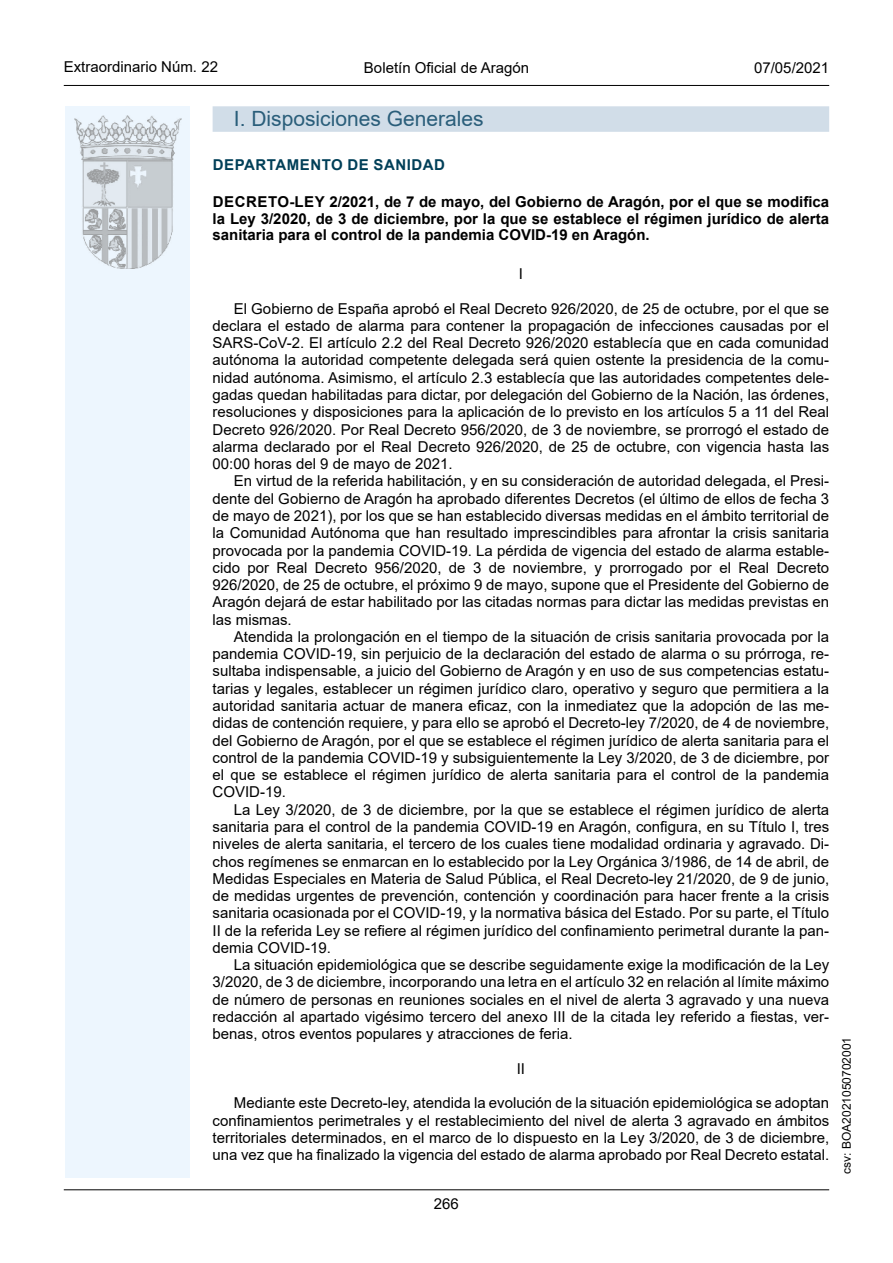
<style>
.page{position:relative;width:893px;height:1263px;background:#fff}
.page>*{position:absolute;margin:0;border:0;box-sizing:border-box;transform-origin:0 0}
.t1{font:21px "Arial";color:#2a5e7a}
.t2{font:15px/17.2px "Arial";color:#000;text-align:justify}
.t3{font:700 15px/16.5px "Arial";color:#000;text-align:justify}
.t4{font:700 15px "Arial";letter-spacing:.035em;color:#003f58}
.t5{font:12px "Arial";color:#000}
</style>
<div class="page">
<hr style="left:64px;top:1189px;width:765px;height:1px;background:#000">
<hr style="left:64px;top:85px;width:765px;height:1px;background:#000">
<div style="left:65px;top:106px;width:125px;height:1072px;background:#edf6fe"></div>
<img style="left:75px;top:115px;width:106px;height:153px">
<div style="left:213px;top:106px;width:616px;height:26px;background:#d1dde8"></div>
<p class="t2" style="left:64px;top:58px;width:156px">Extraordinario Núm. 22</p>
<p class="t2" style="left:364px;top:59px;width:167px">Boletín Oficial de Aragón</p>
<p class="t2" style="left:754px;top:59px;width:77px">07/05/2021</p>
<h1 class="t1" style="left:234px;top:104px;width:251px">I. Disposiciones Generales</h1>
<p class="t4" style="left:213px;top:154px;width:234px">DEPARTAMENTO DE SANIDAD</p>
<p class="t3" style="left:213px;top:194px;width:618px">DECRETO-LEY 2/2021, de 7 de mayo, del Gobierno de Aragón, por el que se modifica la Ley 3/2020, de 3 de diciembre, por la que se establece el régimen jurídico de alerta sanitaria para el control de la pandemia COVID-19 en Aragón.</p>
<p class="t2" style="left:519px;top:265px;width:6px">I</p>
<p class="t2" style="left:213px;top:300px;width:618px;text-indent:21px">El Gobierno de España aprobó el Real Decreto 926/2020, de 25 de octubre, por el que se declara el estado de alarma para contener la propagación de infecciones causadas por el SARS-CoV-2. El artículo 2.2 del Real Decreto 926/2020 establecía que en cada comunidad autónoma la autoridad competente delegada será quien ostente la presidencia de la comu&shy;nidad autónoma. Asimismo, el artículo 2.3 establecía que las autoridades competentes dele&shy;gadas quedan habilitadas para dictar, por delegación del Gobierno de la Nación, las órdenes, resoluciones y disposiciones para la aplicación de lo previsto en los artículos 5 a 11 del Real Decreto 926/2020. Por Real Decreto 956/2020, de 3 de noviembre, se prorrogó el estado de alarma declarado por el Real Decreto 926/2020, de 25 de octubre, con vigencia hasta las 00:00 horas del 9 de mayo de 2021.</p>
<p class="t2" style="left:213px;top:472px;width:618px;text-indent:21px">En virtud de la referida habilitación, y en su consideración de autoridad delegada, el Presi&shy;dente del Gobierno de Aragón ha aprobado diferentes Decretos (el último de ellos de fecha 3 de mayo de 2021), por los que se han establecido diversas medidas en el ámbito territorial de la Comunidad Autónoma que han resultado imprescindibles para afrontar la crisis sanitaria provocada por la pandemia COVID-19. La pérdida de vigencia del estado de alarma estable&shy;cido por Real Decreto 956/2020, de 3 de noviembre, y prorrogado por el Real Decreto 926/2020, de 25 de octubre, el próximo 9 de mayo, supone que el Presidente del Gobierno de Aragón dejará de estar habilitado por las citadas normas para dictar las medidas previstas en las mismas.</p>
<p class="t2" style="left:213px;top:628px;width:618px;text-indent:21px">Atendida la prolongación en el tiempo de la situación de crisis sanitaria provocada por la pandemia COVID-19, sin perjuicio de la declaración del estado de alarma o su prórroga, re&shy;sultaba indispensable, a juicio del Gobierno de Aragón y en uso de sus competencias estatu&shy;tarias y legales, establecer un régimen jurídico claro, operativo y seguro que permitiera a la autoridad sanitaria actuar de manera eficaz, con la inmediatez que la adopción de las me&shy;didas de contención requiere, y para ello se aprobó el Decreto-ley 7/2020, de 4 de noviembre, del Gobierno de Aragón, por el que se establece el régimen jurídico de alerta sanitaria para el control de la pandemia COVID-19 y subsiguientemente la Ley 3/2020, de 3 de diciembre, por el que se establece el régimen jurídico de alerta sanitaria para el control de la pandemia COVID-19.</p>
<p class="t2" style="left:213px;top:801px;width:618px;text-indent:21px">La Ley 3/2020, de 3 de diciembre, por la que se establece el régimen jurídico de alerta sanitaria para el control de la pandemia COVID-19 en Aragón, configura, en su Título I, tres niveles de alerta sanitaria, el tercero de los cuales tiene modalidad ordinaria y agravado. Di&shy;chos regímenes se enmarcan en lo establecido por la Ley Orgánica 3/1986, de 14 de abril, de Medidas Especiales en Materia de Salud Pública, el Real Decreto-ley 21/2020, de 9 de junio, de medidas urgentes de prevención, contención y coordinación para hacer frente a la crisis sanitaria ocasionada por el COVID-19, y la normativa básica del Estado. Por su parte, el Título II de la referida Ley se refiere al régimen jurídico del confinamiento perimetral durante la pan&shy;demia COVID-19.</p>
<p class="t2" style="left:213px;top:956px;width:618px;text-indent:21px">La situación epidemiológica que se describe seguidamente exige la modificación de la Ley 3/2020, de 3 de diciembre, incorporando una letra en el artículo 32 en relación al límite máximo de número de personas en reuniones sociales en el nivel de alerta 3 agravado y una nueva redacción al apartado vigésimo tercero del anexo III de la citada ley referido a fiestas, ver&shy;benas, otros eventos populares y atracciones de feria.</p>
<p class="t2" style="left:517px;top:1060px;width:10px">II</p>
<p class="t2" style="left:213px;top:1094px;width:618px;text-indent:21px">Mediante este Decreto-ley, atendida la evolución de la situación epidemiológica se adoptan confinamientos perimetrales y el restablecimiento del nivel de alerta 3 agravado en ámbitos territoriales determinados, en el marco de lo dispuesto en la Ley 3/2020, de 3 de diciembre, una vez que ha finalizado la vigencia del estado de alarma aprobado por Real Decreto estatal.</p>
<p class="t2" style="left:434px;top:1195px;width:27px">266</p>
<p class="t5" style="left:838px;top:1174px;width:138px;rotate:-90deg">csv: BOA2021050702001</p>
</div>
